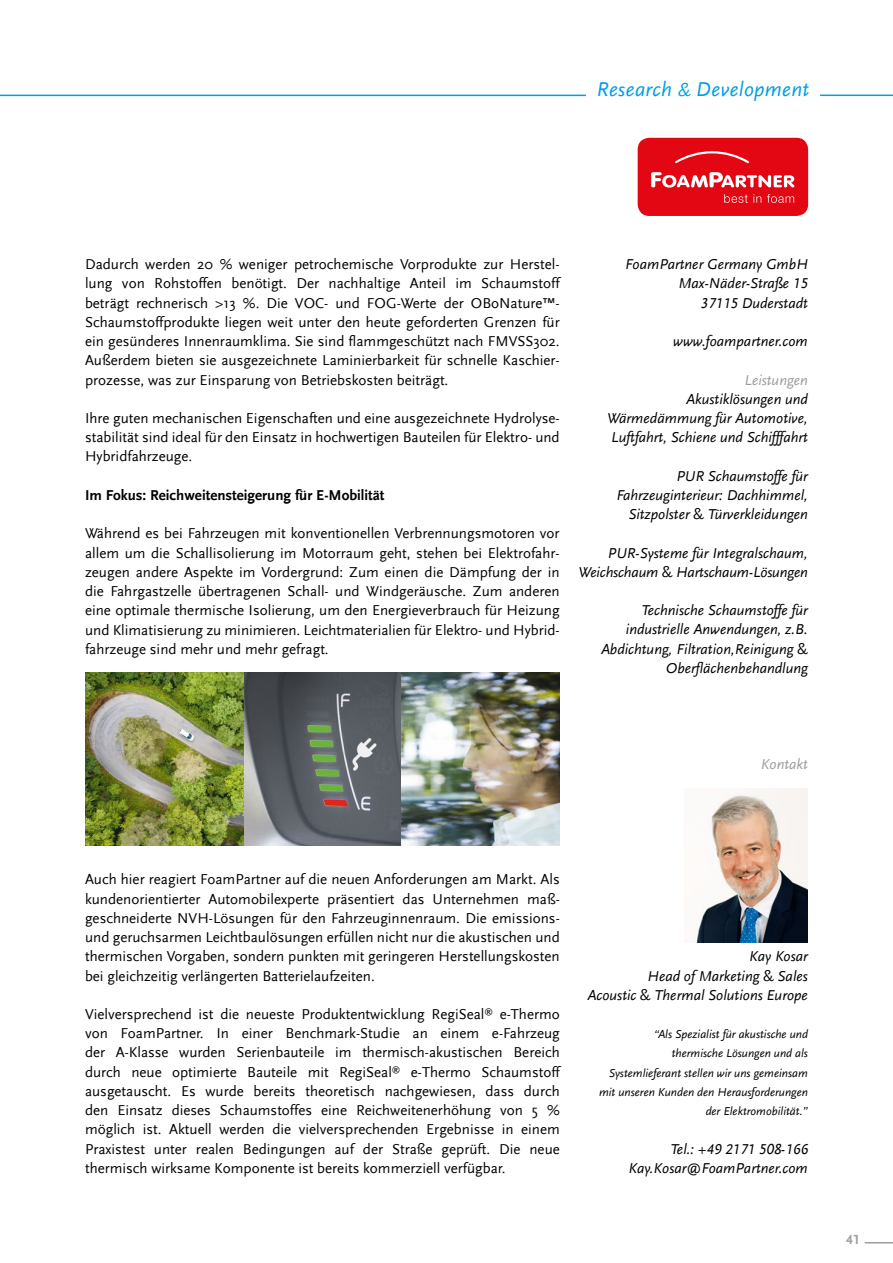
<style>
.page{position:relative;width:893px;height:1263px;background:#fff}
.page>*{position:absolute;margin:0;border:0;box-sizing:border-box;transform-origin:0 0}
.t1{font:italic 21px "Scala Sans LF";letter-spacing:.015em;color:#009fe3}
.t2{font:15px/19.2px "Scala Sans";color:#000;text-align:justify}
.t3{font:italic 15px/19.2px "Scala Sans LF";color:#000;text-align:right}
.t4{font:700 15px "Scala Sans";color:#000}
.t5{font:italic 15px "Scala Sans LF";color:#9d9d9c}
.t6{font:700 13.8px "Scala Sans LF";color:#9d9d9c}
.t7{font:italic 12px/19.2px "Scala Sans LF";color:#000;text-align:right}
.s1{font-size:18px}
.s2{font-style:normal}
</style>
<div class="page">
<svg style="left:865px;top:1242px;width:28px;height:1px"></svg>
<img style="left:695px;top:788px;width:113px;height:154px">
<div style="left:638px;top:138px;width:170px;height:78px;background:#e30613;border-radius:12px"></div>
<svg style="left:651px;top:172px;width:143px;height:16px"></svg>
<svg style="left:675px;top:151px;width:74px;height:13px"></svg>
<svg style="left:724px;top:194px;width:37px;height:9px"></svg>
<svg style="left:767px;top:194px;width:27px;height:9px"></svg>
<img style="left:85px;top:673px;width:475px;height:173px">
<hr style="left:0;top:95px;width:586px;height:1px;background:#009fe3">
<hr style="left:820px;top:95px;width:73px;height:1px;background:#009fe3">
<h1 class="t1" style="left:597px;top:78px;width:214px">Research <span class="s1">&amp;</span> Development</h1>
<p class="t2" style="left:85px;top:255px;width:476px">Dadurch werden 20 % weniger petrochemische Vorprodukte zur Herstel&shy;lung von Rohstoffen benötigt. Der nachhaltige Anteil im Schaumstoff beträgt rechnerisch &gt;13 %. Die VOC- und FOG-Werte der OBoNature™- Schaumstoffprodukte liegen weit unter den heute geforderten Grenzen für ein gesünderes Innenraumklima. Sie sind flammgeschützt nach FMVSS302.<br>Außerdem bieten sie ausgezeichnete Laminierbarkeit für schnelle Kaschier&shy;prozesse, was zur Einsparung von Betriebskosten beiträgt.</p>
<p class="t2" style="left:85px;top:409px;width:476px">Ihre guten mechanischen Eigenschaften und eine ausgezeichnete Hydrolyse&shy;stabilität sind ideal für den Einsatz in hochwertigen Bauteilen für Elektro- und Hybridfahrzeuge.</p>
<p class="t4" style="left:85px;top:487px;width:301px">Im Fokus: Reichweitensteigerung für E-Mobilität</p>
<p class="t2" style="left:85px;top:524px;width:476px">Während es bei Fahrzeugen mit konventionellen Verbrennungsmotoren vor allem um die Schallisolierung im Motorraum geht, stehen bei Elektrofahr&shy;zeugen andere Aspekte im Vordergrund: Zum einen die Dämpfung der in die Fahrgastzelle übertragenen Schall- und Windgeräusche. Zum anderen eine optimale thermische Isolierung, um den Energieverbrauch für Heizung und Klimatisierung zu minimieren. Leichtmaterialien für Elektro- und Hybrid&shy;fahrzeuge sind mehr und mehr gefragt.</p>
<p class="t3" style="left:625px;top:255px;width:184px">FoamPartner Germany GmbH<br>Max-Näder-Straße 15<br>37115 Duderstadt</p>
<p class="t3" style="left:673px;top:332px;width:136px">www.foampartner.com</p>
<p class="t5" style="left:745px;top:371px;width:65px">Leistungen</p>
<p class="t3" style="left:607px;top:389px;width:202px;text-align:justify;text-indent:79px">Akustiklösungen und Wärmedämmung für Automotive, Luftfahrt, Schiene und Schifffahrt</p>
<p class="t3" style="left:616px;top:466px;width:193px">PUR Schaumstoffe für<br>Fahrzeuginterieur: Dachhimmel,<br>Sitzpolster <span class="s2">&amp;</span> Türverkleidungen</p>
<p class="t3" style="left:578px;top:543px;width:231px">PUR-Systeme für Integralschaum,<br>Weichschaum <span class="s2">&amp;</span> Hartschaum-Lösungen</p>
<p class="t3" style="left:601px;top:601px;width:208px">Technische Schaumstoffe für industrielle Anwendungen, z.B.<br>Abdichtung, Filtration,Reinigung <span class="s2">&amp;<br></span>Oberflächenbehandlung</p>
<p class="t5" style="left:761px;top:756px;width:48px">Kontakt</p>
<p class="t2" style="left:85px;top:870px;width:476px">Auch hier reagiert FoamPartner auf die neuen Anforderungen am Markt. Als kundenorientierter Automobilexperte präsentiert das Unternehmen maß&shy;geschneiderte NVH-Lösungen für den Fahrzeuginnenraum. Die emissions&shy;und geruchsarmen Leichtbaulösungen erfüllen nicht nur die akustischen und thermischen Vorgaben, sondern punkten mit geringeren Herstellungskosten bei gleichzeitig verlängerten Batterielaufzeiten.</p>
<p class="t2" style="left:85px;top:1005px;width:476px">Vielversprechend ist die neueste Produktentwicklung RegiSeal<sup>®</sup> e-Thermo von FoamPartner. In einer Benchmark-Studie an einem e-Fahrzeug der A-Klasse wurden Serienbauteile im thermisch-akustischen Bereich durch neue optimierte Bauteile mit RegiSeal<sup>®</sup> e-Thermo Schaumstoff ausgetauscht. Es wurde bereits theoretisch nachgewiesen, dass durch den Einsatz dieses Schaumstoffes eine Reichweitenerhöhung von 5 % möglich ist. Aktuell werden die vielversprechenden Ergebnisse in einem Praxistest unter realen Bedingungen auf der Straße geprüft. Die neue thermisch wirksame Komponente ist bereits kommerziell verfügbar.</p>
<p class="t3" style="left:588px;top:947px;width:222px">Kay Kosar<br>Head of Marketing <span class="s2">&amp;</span> Sales<br>Acoustic <span class="s2">&amp;</span> Thermal Solutions Europe</p>
<p class="t7" style="left:599px;top:1025px;width:210px">“Als Spezialist für akustische und<br>thermische Lösungen und als Systemlieferant stellen wir uns gemeinsam mit unseren Kunden den Herausforderungen der Elektromobilität.”</p>
<p class="t3" style="left:629px;top:1139px;width:181px">Tel.: +49 2171 508-166<br>Kay.Kosar@FoamPartner.com</p>
<p class="t6" style="left:846px;top:1231px;width:15px">41</p>
</div>
